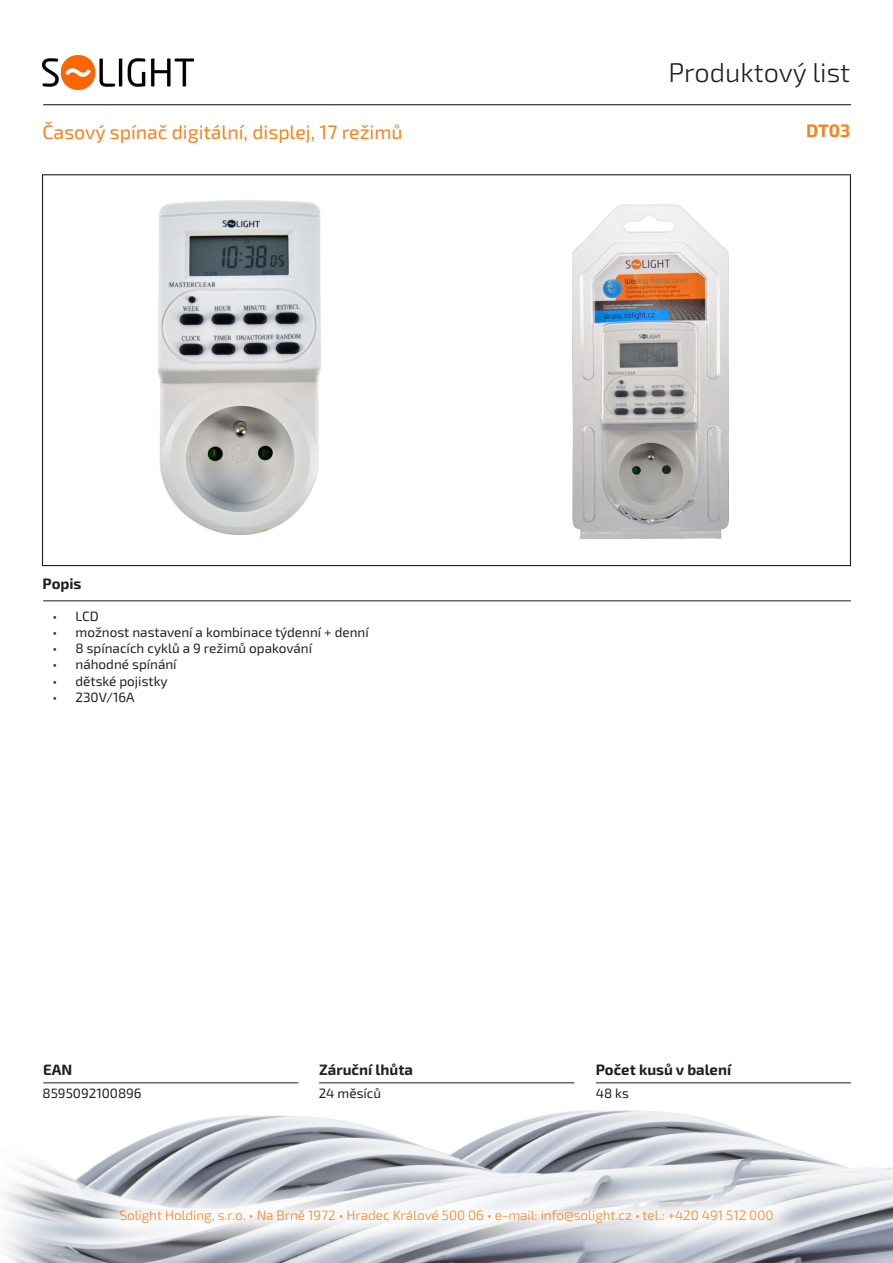
<style>
.page{position:relative;width:893px;height:1263px;background:#fff}
.page>*{position:absolute;margin:0;border:0;box-sizing:border-box;transform-origin:0 0}
.t1{font:300 27px "Exo 2.0";color:#231f20}
.t2{font:19.5px "Exo 2.0";color:#f58220}
.Kód_produktu{font:700 18px "Exo 2.0";color:#f58220}
.t3{font:700 15px "Exo 2.0";color:#231f20}
.t4{font:13.5px "Exo 2.0";color:#231f20}
.t5{font:300 13.5px "Exo 2.0";color:#f58220}
</style>
<div class="page">
<img style="left:3px;top:1082px;width:890px;height:181px">
<hr style="left:43px;top:104px;width:808px;height:1px;background:#231f20">
<hr style="left:43px;top:600px;width:808px;height:1px;background:#231f20">
<hr style="left:596px;top:1082px;width:255px;height:1px;background:#231f20">
<hr style="left:319px;top:1082px;width:255px;height:1px;background:#231f20">
<hr style="left:43px;top:1082px;width:255px;height:1px;background:#231f20">
<svg style="left:85px;top:1174px;width:723px;height:84px"></svg>
<img style="left:159px;top:200px;width:161px;height:334px">
<img style="left:573px;top:204px;width:156px;height:334px">
<img style="left:43px;top:55px;width:150px;height:34px">
<h1 class="t1" style="left:668px;top:57px;width:183px">Produktový list</h1>
<p class="t2" style="left:43px;top:120px;width:362px">Časový spínač digitální, displej, 17 režimů</p>
<p class="Kód_produktu" style="left:806px;top:120px;width:46px">DT03</p>
<p class="t3" style="left:43px;top:575px;width:40px">Popis</p>
<p class="t4" style="left:53px;top:608px;width:48px">• LCD</p>
<p class="t4" style="left:53px;top:624px;width:318px">• možnost nastavení a kombinace týdenní + denní</p>
<p class="t4" style="left:53px;top:640px;width:261px">• 8 spínacích cyklů a 9 režimů opakování</p>
<p class="t4" style="left:53px;top:657px;width:126px">• náhodné spínání</p>
<p class="t4" style="left:53px;top:673px;width:117px">• dětské pojistky</p>
<p class="t4" style="left:53px;top:689px;width:84px">• 230V/16A</p>
<p class="t3" style="left:43px;top:1060px;width:31px">EAN</p>
<p class="t3" style="left:319px;top:1060px;width:95px">Záruční lhůta</p>
<p class="t3" style="left:596px;top:1060px;width:137px">Počet kusů v balení</p>
<p class="t4" style="left:43px;top:1085px;width:101px">8595092100896</p>
<p class="t4" style="left:319px;top:1085px;width:64px">24 měsíců</p>
<p class="t4" style="left:596px;top:1085px;width:35px">48 ks</p>
<p class="t5" style="left:120px;top:1208px;width:655px">Solight Holding, s.r.o. • Na Brně 1972 • Hradec Králové 500 06 • e-mail: info@solight.cz • tel.: +420 491 512 000</p>
</div>
